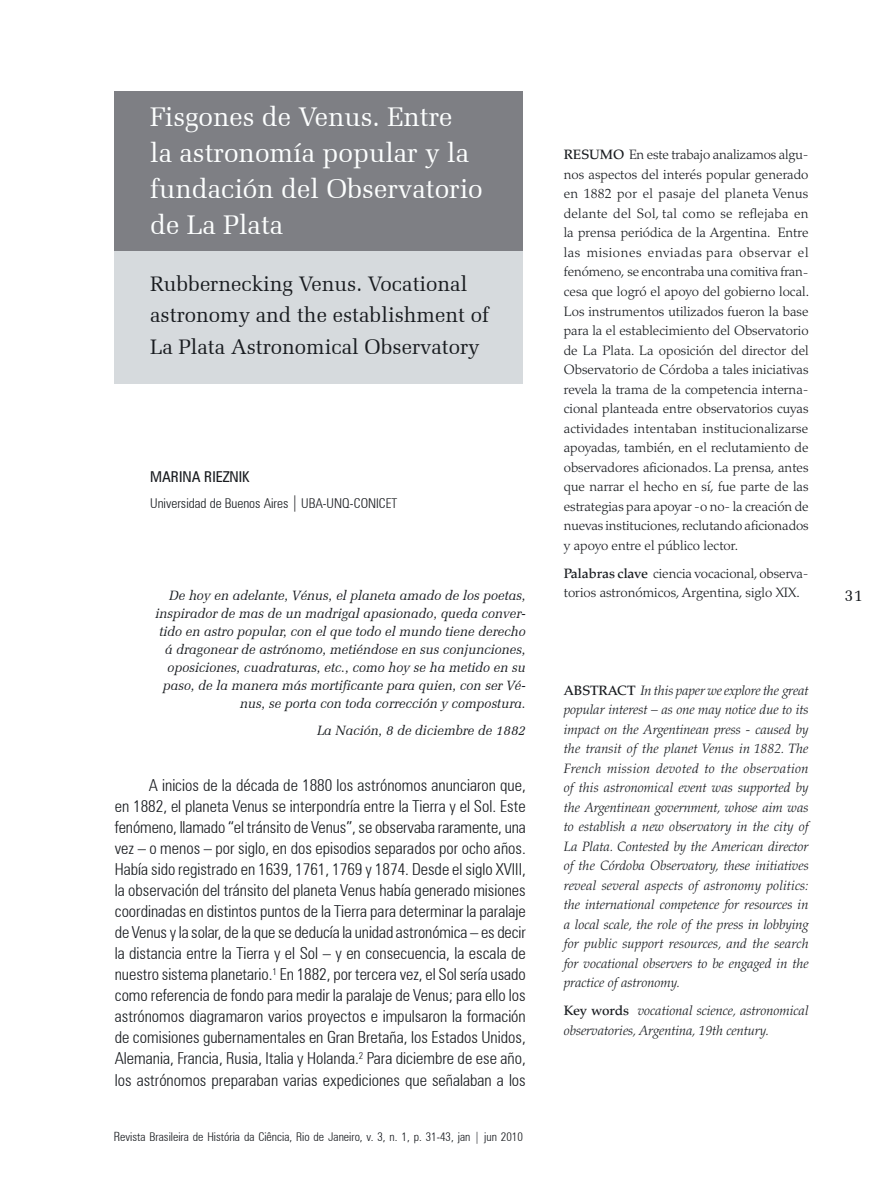
<style>
.page{position:relative;width:893px;height:1191px;background:#fff}
.page>*{position:absolute;margin:0;border:0;box-sizing:border-box;transform-origin:0 0}
.t1{font:27px/36px "Zapf Elliptical 711 BT";color:#fcfefe}
.t2{font:21px/31.5px "Zapf Elliptical 711 BT";color:#191c20}
.t3{font:300 condensed 16.5px/21px "Zurich BT";color:#191c20;text-align:justify}
.t4{font:16.5px "Zapf Elliptical 711 BT";color:#191c20}
.t5{font:condensed 15px "Zurich BT";color:#191c20}
.t6{font:300 13.5px/19.5px "Palatino";letter-spacing:-.005em;color:#191c20;text-align:justify}
.t7{font:italic 300 13.5px/19.5px "Palatino";color:#191c20;text-align:justify}
.t8{font:italic 13.5px/18px "Zapf Elliptical 711 BT";color:#191c20;text-align:right}
.t9{font:300 condensed 13.5px "Zurich BT";color:#191c20}
.t10{font:300 condensed 12px "Zurich BT";color:#191c20}
.s1{font-family:"Times New Roman";font-weight:400;font-stretch:normal;font-size:18px}
.s2{font-size:12.75px}
.s3{font-weight:500}
.s4{font-weight:500;font-style:normal}
</style>
<div class="page">
<div style="left:115px;top:251px;width:408px;height:133px;background:#d6dadd"></div>
<div style="left:115px;top:91px;width:408px;height:160px;background:#7e7f84"></div>
<h1 class="t1" style="left:150px;top:98px;width:334px">Fisgones de Venus. Entre<br>la astronomía popular y la fundación del Observatorio de La Plata</h1>
<p class="t2" style="left:150px;top:268px;width:340px">Rubbernecking Venus. Vocational astronomy and the establishment of<br>La Plata Astronomical Observatory</p>
<p class="t5" style="left:150px;top:468px;width:101px">MARINA RIEZNIK</p>
<p class="t9" style="left:150px;top:495px;width:248px">Universidad de Buenos Aires <span class="s1">|</span> UBA-UNQ-CONICET</p>
<p class="t8" style="left:156px;top:586px;width:372px">De hoy en adelante, Vénus, el planeta amado de los poetas, inspirador de mas de un madrigal apasionado, queda conver&shy;tido en astro popular, con el que todo el mundo tiene derecho á dragonear de astrónomo, metiéndose en sus conjunciones, oposiciones, cuadraturas, etc., como hoy se ha metido en su paso, de la manera más mortificante para quien, con ser Vé&shy;nus, se porta con toda corrección y compostura.</p>
<p class="t8" style="left:317px;top:721px;width:210px">La Nación, 8 de diciembre de 1882</p>
<p class="t3" style="left:115px;top:775px;width:413px;text-indent:34px">A inicios de la década de 1880 los astrónomos anunciaron que, en 1882, el planeta Venus se interpondría entre la Tierra y el Sol. Este fenómeno, llamado “el tránsito de Venus”, se observaba raramente, una vez – o menos – por siglo, en dos episodios separados por ocho años.<br>Había sido registrado en 1639, 1761, 1769 y 1874. Desde el siglo XVIII, la observación del tránsito del planeta Venus había generado misiones coordinadas en distintos puntos de la Tierra para determinar la paralaje de Venus y la solar, de la que se deducía la unidad astronómica – es decir la distancia entre la Tierra y el Sol – y en consecuencia, la escala de nuestro sistema planetario.<sup>1</sup> En 1882, por tercera vez, el Sol sería usado como referencia de fondo para medir la paralaje de Venus; para ello los astrónomos diagramaron varios proyectos e impulsaron la formación de comisiones gubernamentales en Gran Bretaña, los Estados Unidos, Alemania, Francia, Rusia, Italia y Holanda.<sup>2</sup> Para diciembre de ese año, los astrónomos preparaban varias expediciones que señalaban a los</p>
<p class="t10" style="left:114px;top:1129px;width:411px"><span class="s2">R</span>evista Brasileira de História da Ciência, Rio de Janeiro, v. 3, n. 1, p. 31-43, jan | jun 2010</p>
<p class="t6" style="left:564px;top:145px;width:247px"><span class="s3">RESUMO</span> En este trabajo analizamos algu&shy;nos aspectos del interés popular generado en 1882 por el pasaje del planeta Venus delante del Sol, tal como se reflejaba en la prensa periódica de la Argentina. Entre las misiones enviadas para observar el fenómeno, se encontraba una comitiva fran&shy;cesa que logró el apoyo del gobierno local.<br>Los instrumentos utilizados fueron la base para la el establecimiento del Observatorio de La Plata. La oposición del director del Observatorio de Córdoba a tales iniciativas revela la trama de la competencia interna&shy;cional planteada entre observatorios cuyas actividades intentaban institucionalizarse apoyadas, también, en el reclutamiento de observadores aficionados. La prensa, antes que narrar el hecho en sí, fue parte de las estrategias para apoyar -o no- la creación de nuevas instituciones, reclutando aficionados y apoyo entre el público lector.</p>
<p class="t6" style="left:564px;top:563px;width:246px"><span class="s3">Palabras clave</span> ciencia vocacional, observa&shy;torios astronómicos, Argentina, siglo XIX.</p>
<p class="t7" style="left:564px;top:680px;width:246px"><span class="s4">ABSTRACT</span> In this paper we explore the great popular interest – as one may notice due to its impact on the Argentinean press - caused by the transit of the planet Venus in 1882. The French mission devoted to the observation of this astronomical event was supported by the Argentinean government, whose aim was to establish a new observatory in the city of La Plata. Contested by the American director of the Córdoba Observatory, these initiatives reveal several aspects of astronomy politics: the international competence for resources in a local scale, the role of the press in lobbying for public support resources, and the search for vocational observers to be engaged in the practice of astronomy.</p>
<p class="t7" style="left:564px;top:1001px;width:246px"><span class="s4">Key words</span> vocational science, astronomical observatories, Argentina, 19th century.</p>
<p class="t4" style="left:845px;top:585px;width:20px">31</p>
</div>
